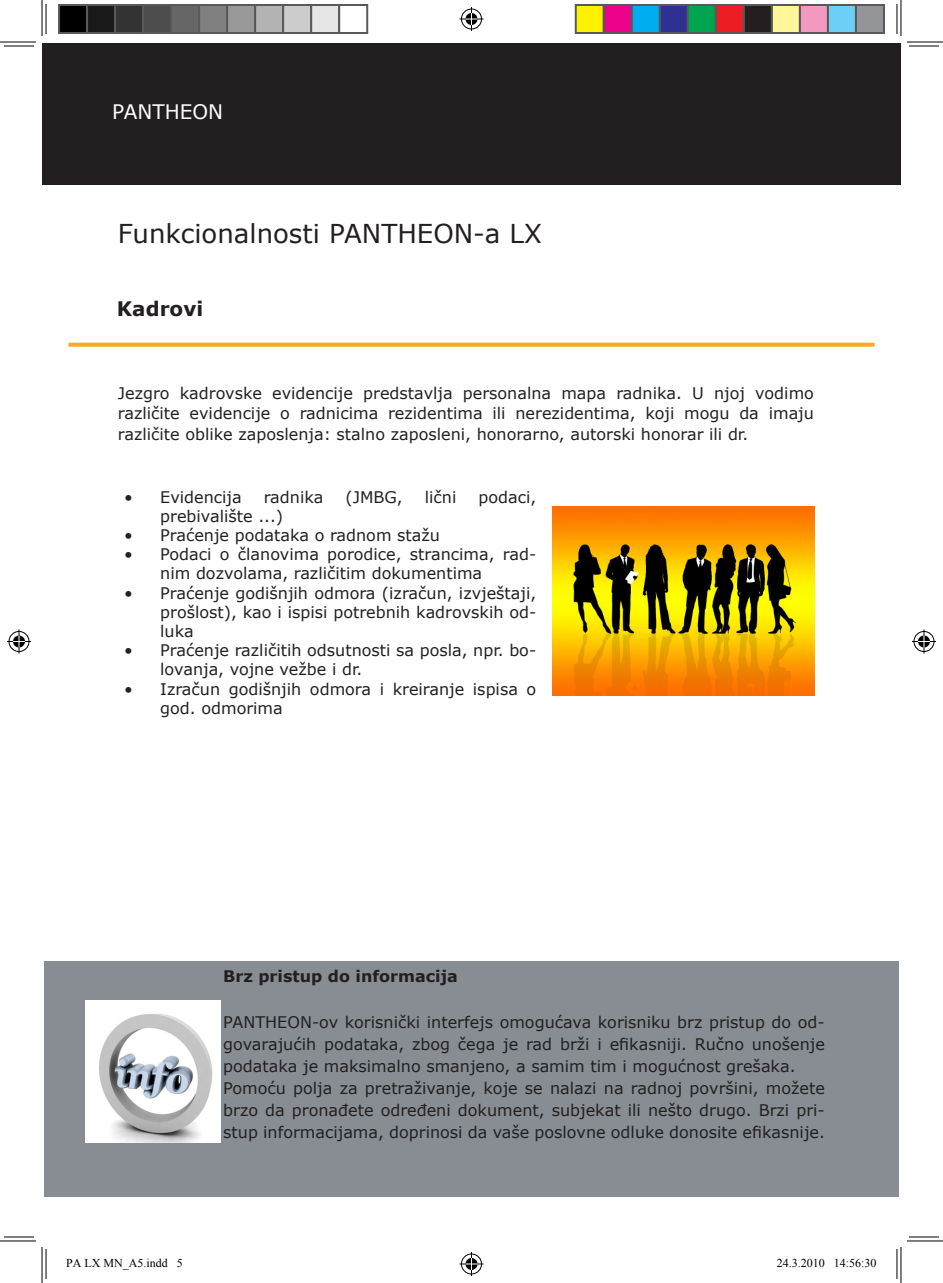
<style>
.page{position:relative;width:943px;height:1283px;background:#fff}
.page>*{position:absolute;margin:0;border:0;box-sizing:border-box;transform-origin:0 0}
.t1{font:26px "Verdana";color:#231f20}
.t2{font:20px "Verdana";color:#fff}
.t3{font:700 20px "Verdana";color:#231f20}
.t4{font:16px/19.2px "Verdana";color:#231f20}
.Body_text{font:700 16px "Verdana";color:#231f20}
.t5{font:12px "Times New Roman";color:#000}
</style>
<div class="page">
<div style="left:42px;top:43px;width:858px;height:141px;background:#231f20"></div>
<svg style="left:68px;top:343px;width:806px;height:4px;background:#fab12b"></svg>
<div style="left:44px;top:961px;width:854px;height:236px;background:#878d92"></div>
<img style="left:85px;top:1000px;width:135px;height:142px">
<img style="left:552px;top:506px;width:262px;height:190px">
<hr style="left:4px;top:46px;width:30px;height:1px;background:#000">
<hr style="left:908px;top:46px;width:30px;height:1px;background:#000">
<hr style="left:4px;top:1236px;width:30px;height:1px;background:#000">
<hr style="left:908px;top:1236px;width:30px;height:1px;background:#000">
<hr style="left:46px;top:4px;width:1px;height:30px;background:#000">
<hr style="left:46px;top:1249px;width:1px;height:30px;background:#000">
<hr style="left:896px;top:4px;width:1px;height:30px;background:#000">
<hr style="left:896px;top:1249px;width:1px;height:30px;background:#000">
<hr style="left:0;top:42px;width:36px;height:1px;background:#000">
<hr style="left:906px;top:42px;width:36px;height:1px;background:#000">
<hr style="left:0;top:1240px;width:36px;height:1px;background:#000">
<hr style="left:906px;top:1240px;width:36px;height:1px;background:#000">
<hr style="left:42px;top:0;width:1px;height:36px;background:#000">
<hr style="left:42px;top:1247px;width:1px;height:36px;background:#000">
<hr style="left:900px;top:0;width:1px;height:36px;background:#000">
<hr style="left:900px;top:1247px;width:1px;height:36px;background:#000">
<svg style="left:459px;top:7px;width:24px;height:24px"></svg>
<svg style="left:459px;top:1252px;width:24px;height:24px"></svg>
<svg style="left:7px;top:629px;width:24px;height:24px"></svg>
<svg style="left:912px;top:629px;width:23px;height:24px"></svg>
<div style="left:59px;top:5px;width:28px;height:28px;background:#000"></div>
<div style="left:58px;top:4px;width:30px;height:30px;border:2px solid #595959"></div>
<div style="left:87px;top:5px;width:28px;height:28px;background:#1a1a1a"></div>
<div style="left:86px;top:4px;width:30px;height:30px;border:2px solid #595959"></div>
<div style="left:115px;top:5px;width:28px;height:28px;background:#333"></div>
<div style="left:114px;top:4px;width:30px;height:30px;border:2px solid #595959"></div>
<div style="left:143px;top:5px;width:28px;height:28px;background:#4d4d4d"></div>
<div style="left:142px;top:4px;width:30px;height:30px;border:2px solid #595959"></div>
<div style="left:171px;top:5px;width:28px;height:28px;background:#666"></div>
<div style="left:170px;top:4px;width:30px;height:30px;border:2px solid #595959"></div>
<div style="left:199px;top:5px;width:28px;height:28px;background:#808080"></div>
<div style="left:198px;top:4px;width:30px;height:30px;border:2px solid #595959"></div>
<div style="left:227px;top:5px;width:28px;height:28px;background:#999"></div>
<div style="left:226px;top:4px;width:30px;height:30px;border:2px solid #595959"></div>
<div style="left:255px;top:5px;width:28px;height:28px;background:#b3b3b3"></div>
<div style="left:254px;top:4px;width:30px;height:30px;border:2px solid #595959"></div>
<div style="left:283px;top:5px;width:28px;height:28px;background:#ccc"></div>
<div style="left:282px;top:4px;width:30px;height:30px;border:2px solid #595959"></div>
<div style="left:311px;top:5px;width:28px;height:28px;background:#e6e6e6"></div>
<div style="left:310px;top:4px;width:30px;height:30px;border:2px solid #595959"></div>
<div style="left:338px;top:4px;width:30px;height:30px;border:2px solid #595959"></div>
<div style="left:575px;top:5px;width:28px;height:28px;background:#fff101"></div>
<div style="left:574px;top:4px;width:30px;height:30px;border:2px solid #595959"></div>
<div style="left:603px;top:5px;width:28px;height:28px;background:#ed028c"></div>
<div style="left:602px;top:4px;width:30px;height:30px;border:2px solid #595959"></div>
<div style="left:631px;top:5px;width:28px;height:28px;background:#00aeef"></div>
<div style="left:630px;top:4px;width:30px;height:30px;border:2px solid #595959"></div>
<div style="left:659px;top:5px;width:28px;height:28px;background:#2e3092"></div>
<div style="left:658px;top:4px;width:30px;height:30px;border:2px solid #595959"></div>
<div style="left:687px;top:5px;width:28px;height:28px;background:#00a54f"></div>
<div style="left:686px;top:4px;width:30px;height:30px;border:2px solid #595959"></div>
<div style="left:715px;top:5px;width:28px;height:28px;background:#ee1d23"></div>
<div style="left:714px;top:4px;width:30px;height:30px;border:2px solid #595959"></div>
<div style="left:743px;top:5px;width:28px;height:28px;background:#231f20"></div>
<div style="left:742px;top:4px;width:30px;height:30px;border:2px solid #595959"></div>
<div style="left:771px;top:5px;width:28px;height:28px;background:#fff79a"></div>
<div style="left:770px;top:4px;width:30px;height:30px;border:2px solid #595959"></div>
<div style="left:799px;top:5px;width:28px;height:28px;background:#f499c2"></div>
<div style="left:798px;top:4px;width:30px;height:30px;border:2px solid #595959"></div>
<div style="left:827px;top:5px;width:28px;height:28px;background:#6bcff6"></div>
<div style="left:826px;top:4px;width:30px;height:30px;border:2px solid #595959"></div>
<div style="left:855px;top:5px;width:28px;height:28px;background:#939598"></div>
<div style="left:854px;top:4px;width:30px;height:30px;border:2px solid #595959"></div>
<p class="t2" style="left:112px;top:99px;width:112px">PANTHEON</p>
<p class="t1" style="left:118px;top:217px;width:426px">Funkcionalnosti PANTHEON-a LX</p>
<p class="t3" style="left:117px;top:296px;width:88px">Kadrovi</p>
<p class="t4" style="left:118px;top:383px;width:697px">Jezgro kadrovske evidencije predstavlja personalna mapa radnika. U njoj vodimo različite evidencije o radnicima rezidentima ili nerezidentima, koji mogu da imaju</p>
<p class="t4" style="left:118px;top:424px;width:632px">različite oblike zaposlenja: stalno zaposleni, honorarno, autorski honorar ili dr.</p>
<p class="t4" style="left:124px;top:486px;width:119px">• Evidencija</p>
<p class="t4" style="left:264px;top:486px;width:61px">radnika</p>
<p class="t4" style="left:345px;top:486px;width:59px">(JMBG,</p>
<p class="t4" style="left:425px;top:486px;width:33px">lični</p>
<p class="t4" style="left:478px;top:486px;width:59px">podaci,</p>
<p class="t4" style="left:160px;top:506px;width:124px">prebivalište ...)</p>
<p class="t4" style="left:124px;top:525px;width:317px">• Praćenje podataka o radnom stažu</p>
<p class="t4" style="left:160px;top:544px;width:377px;text-indent:-36px">• Podaci o članovima porodice, strancima, rad&shy;nim dozvolama, različitim dokumentima</p>
<p class="t4" style="left:160px;top:582px;width:377px;text-align:justify;text-indent:-36px">• Praćenje godišnjih odmora (izračun, izvještaji, prošlost), kao i ispisi potrebnih kadrovskih od&shy;luka</p>
<p class="t4" style="left:160px;top:640px;width:377px;text-indent:-36px">• Praćenje različitih odsutnosti sa posla, npr. bo&shy;lovanja, vojne vežbe i dr.</p>
<p class="t4" style="left:160px;top:678px;width:377px;text-indent:-36px">• Izračun godišnjih odmora i kreiranje ispisa o god. odmorima</p>
<p class="Body_text" style="left:223px;top:966px;width:236px">Brz pristup do informacija</p>
<p class="t4" style="left:223px;top:1011px;width:603px;line-height:22px;text-align:justify">PANTHEON-ov korisnički interfejs omogućava korisniku brz pristup do od&shy;govarajućih podataka, zbog čega je rad brži i efikasniji. Ručno unošenje podataka je maksimalno smanjeno, a samim tim i mogućnost grešaka.</p>
<p class="t4" style="left:223px;top:1077px;width:603px;line-height:22px;text-align:justify">Pomoću polja za pretraživanje, koje se nalazi na radnoj površini, možete brzo da pronađete određeni dokument, subjekat ili nešto drugo. Brzi pri&shy;stup informacijama, doprinosi da vaše poslovne odluke donosite efikasnije.</p>
<p class="t5" style="left:66px;top:1254px;width:118px">PA LX MN_A5.indd 5</p>
<p class="t5" style="left:776px;top:1254px;width:101px">24.3.2010 14:56:30</p>
</div>
